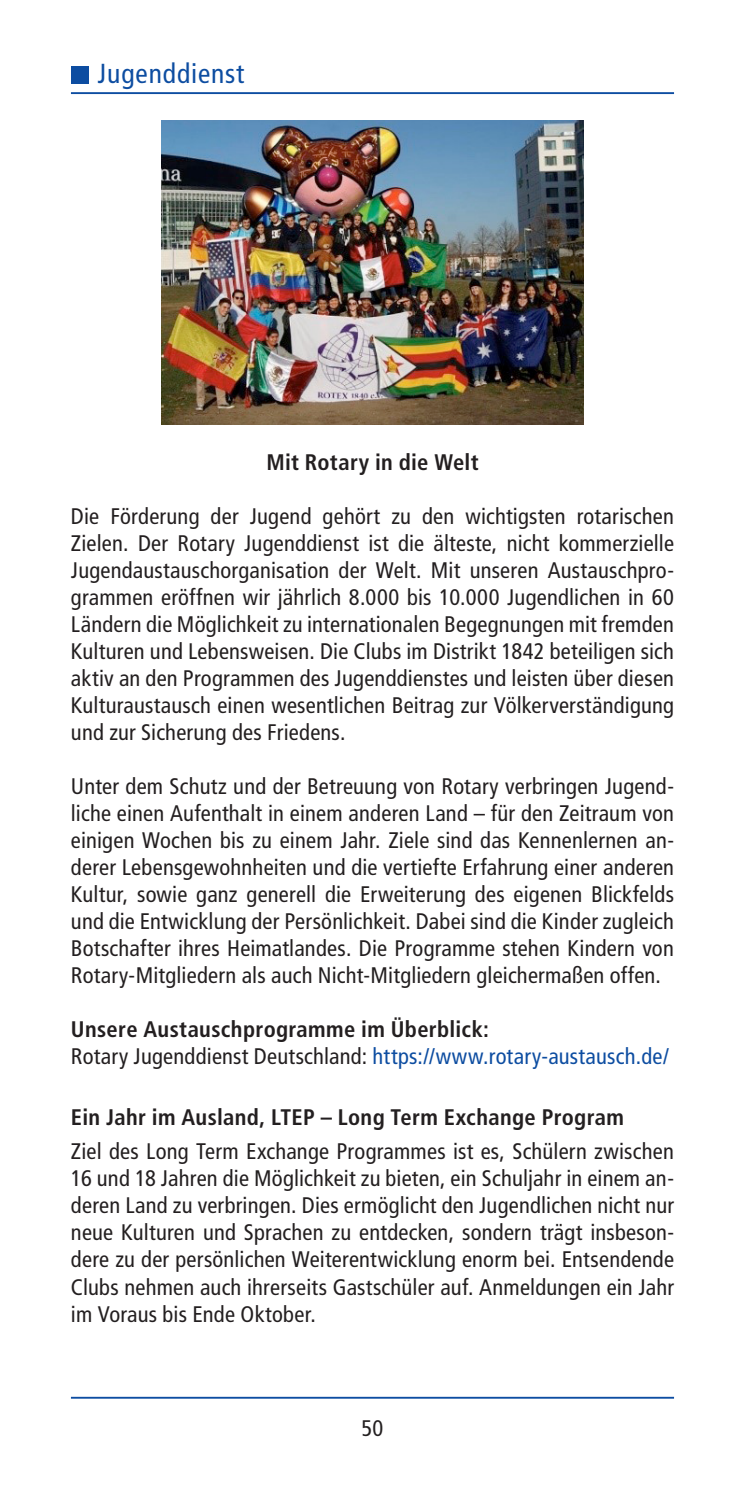
<style>
.page{position:relative;width:745px;height:1489px;background:#fff}
.page>*{position:absolute;margin:0;border:0;box-sizing:border-box;transform-origin:0 0}
.t1{font:27.5px "Frutiger LT 57 Cn";letter-spacing:.03em;color:#0d4da1}
.t2{font:22.5px/27px "Frutiger LT 57 Cn";letter-spacing:.01em;color:#231f20;text-align:justify}
.t3{font:22.5px "Frutiger LT 67 Bd Cn";letter-spacing:.015em;color:#231f20}
.t4{font:22.5px "Frutiger LT 57 Cn";letter-spacing:.01em;color:#0d4da1}
.s1{color:#231f20}
</style>
<div class="page">
<hr style="left:71px;top:92px;width:602px;height:2px;background:#0d4da1">
<hr style="left:71px;top:1396px;width:602px;height:2px;background:#0d4da1">
<div style="left:71px;top:66px;width:18px;height:17px;background:#0d4da1"></div>
<img style="left:161px;top:120px;width:421px;height:305px">
<p class="t1" style="left:97px;top:58px;width:148px">Jugenddienst</p>
<p class="t3" style="left:266px;top:448px;width:213px">Mit Rotary in die Welt</p>
<p class="t2" style="left:71px;top:502px;width:604px">Die Förderung der Jugend gehört zu den wichtigsten rotarischen Zielen. Der Rotary Jugenddienst ist die älteste, nicht kommerzielle Jugendaustauschorganisation der Welt. Mit unseren Austauschpro&shy;grammen eröffnen wir jährlich 8.000 bis 10.000 Jugendlichen in 60<br>Ländern die Möglichkeit zu internationalen Begegnungen mit fremden Kulturen und Lebensweisen. Die Clubs im Distrikt 1842 beteiligen sich aktiv an den Programmen des Jugenddienstes und leisten über diesen Kulturaustausch einen wesentlichen Beitrag zur Völkerverständigung und zur Sicherung des Friedens.</p>
<p class="t2" style="left:71px;top:772px;width:604px">Unter dem Schutz und der Betreuung von Rotary verbringen Jugend&shy;liche einen Aufenthalt in einem anderen Land – für den Zeitraum von einigen Wochen bis zu einem Jahr. Ziele sind das Kennenlernen an&shy;derer Lebensgewohnheiten und die vertiefte Erfahrung einer anderen Kultur, sowie ganz generell die Erweiterung des eigenen Blickfelds und die Entwicklung der Persönlichkeit. Dabei sind die Kinder zugleich Botschafter ihres Heimatlandes. Die Programme stehen Kindern von Rotary-Mitgliedern als auch Nicht-Mitgliedern gleichermaßen offen.</p>
<p class="t3" style="left:71px;top:1015px;width:419px">Unsere Austauschprogramme im Überblick:</p>
<p class="t4" style="left:71px;top:1043px;width:599px"><span class="s1">Rotary Jugenddienst Deutschland:</span> https://www.rotary-austausch.de/</p>
<p class="t3" style="left:71px;top:1104px;width:554px">Ein Jahr im Ausland, LTEP – Long Term Exchange Program</p>
<p class="t2" style="left:71px;top:1138px;width:604px">Ziel des Long Term Exchange Programmes ist es, Schülern zwischen 16 und 18 Jahren die Möglichkeit zu bieten, ein Schuljahr in einem an&shy;deren Land zu verbringen. Dies ermöglicht den Jugendlichen nicht nur neue Kulturen und Sprachen zu entdecken, sondern trägt insbeson&shy;dere zu der persönlichen Weiterentwicklung enorm bei. Entsendende Clubs nehmen auch ihrerseits Gastschüler auf. Anmeldungen ein Jahr im Voraus bis Ende Oktober.</p>
<p class="t2" style="left:361px;top:1414px;width:23px">50</p>
</div>
